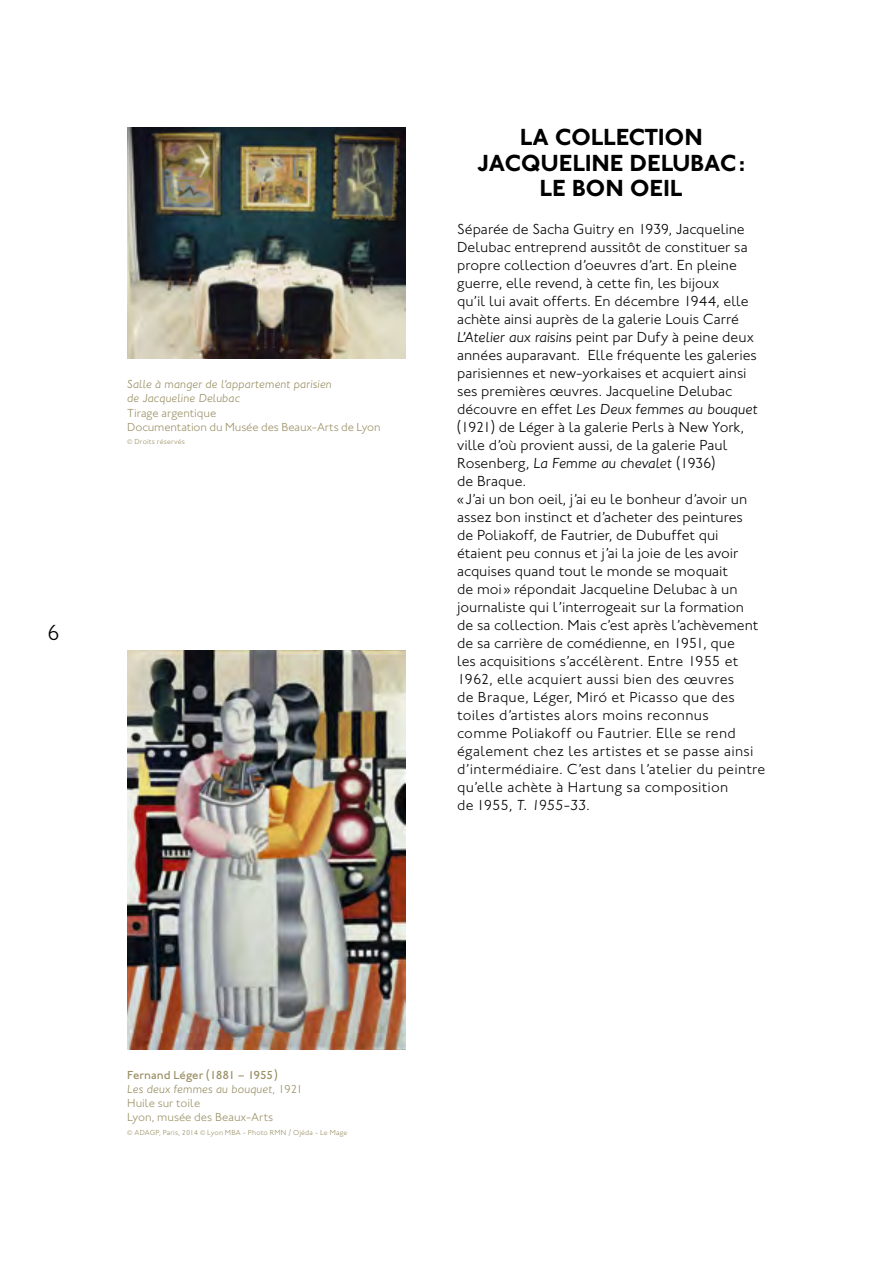
<style>
.page{position:relative;width:893px;height:1263px;background:#fff}
.page>*{position:absolute;margin:0;border:0;box-sizing:border-box;transform-origin:0 0}
.t1{font:700 24px/25.5px "Johnston ITC";letter-spacing:-.01em;color:#000;text-align:center}
.t2{font:300 22.5px "Johnston ITC";color:#000}
.t3{font:300 15px/18px "Johnston ITC";color:#000}
.t4{font:italic 300 15px "Johnston ITC Std";color:#000}
.t5{font:300 12px/14.2px "Johnston ITC";letter-spacing:-.005em;color:#998f64}
.t6{font:italic 300 12px/14.2px "Johnston ITC Std";letter-spacing:.01em;color:#998f64}
.t7{font:500 12px "Johnston ITC";letter-spacing:-.005em;color:#998f64}
.t8{font:300 7.5px "Johnston ITC";letter-spacing:.015em;color:#998f64}
.s1{font-family:"Johnston ITC Std";font-style:italic}
.s2{font-family:"Johnston ITC";font-style:normal}
</style>
<div class="page">
<img style="left:127px;top:651px;width:278px;height:398px">
<img style="left:128px;top:128px;width:277px;height:231px">
<p class="t6" style="left:127px;top:377px;width:206px">Salle à manger de l’appartement parisien de Jacqueline Delubac</p>
<p class="t5" style="left:127px;top:405px;width:255px">Tirage argentique<br>Documentation du Musée des Beaux-Arts de Lyon</p>
<p class="t8" style="left:127px;top:437px;width:59px">© Droits réservés</p>
<h2 class="t2" style="left:47px;top:619px;width:14px">6</h2>
<h1 class="t1" style="left:477px;top:124px;width:270px">LA COLLECTION<br>JACQUELINE DELUBAC:<br>LE BON OEIL</h1>
<p class="t3" style="left:457px;top:220px;width:301px">Séparée de Sacha Guitry en 1939, Jacqueline Delubac entreprend aussitôt de constituer sa propre collection d’oeuvres d’art. En pleine guerre, elle revend, à cette fin, les bijoux<br>qu’il lui avait offerts. En décembre 1944, elle achète ainsi auprès de la galerie Louis Carré <span class="s1">L’Atelier aux raisins</span> peint par Dufy à peine deux années auparavant. Elle fréquente les galeries parisiennes et new-yorkaises et acquiert ainsi ses premières œuvres. Jacqueline Delubac</p>
<p class="t4" style="left:457px;top:400px;width:302px"><span class="s2">découvre en effet</span> Les Deux femmes au bouquet</p>
<p class="t3" style="left:457px;top:418px;width:288px">(1921) de Léger à la galerie Perls à New York, ville d’où provient aussi, de la galerie Paul</p>
<p class="t4" style="left:457px;top:454px;width:260px"><span class="s2">Rosenberg,</span> La Femme au chevalet <span class="s2">(1936)</span></p>
<p class="t3" style="left:457px;top:472px;width:310px">de Braque.<br>«J’ai un bon oeil, j’ai eu le bonheur d’avoir un assez bon instinct et d’acheter des peintures<br>de Poliakoff, de Fautrier, de Dubuffet qui étaient peu connus et j’ai la joie de les avoir acquises quand tout le monde se moquait<br>de moi» répondait Jacqueline Delubac à un journaliste qui l’interrogeait sur la formation<br>de sa collection. Mais c’est après l’achèvement de sa carrière de comédienne, en 1951, que<br>les acquisitions s’accélèrent. Entre 1955 et 1962, elle acquiert aussi bien des œuvres<br>de Braque, Léger, Miró et Picasso que des toiles d’artistes alors moins reconnus<br>comme Poliakoff ou Fautrier. Elle se rend également chez les artistes et se passe ainsi d’intermédiaire. C’est dans l’atelier du peintre qu’elle achète à Hartung sa composition</p>
<p class="t4" style="left:457px;top:796px;width:134px"><span class="s2">de 1955,</span> T. 1955-33<span class="s2">.</span></p>
<p class="t7" style="left:127px;top:1067px;width:152px">Fernand Léger (1881 – 1955)</p>
<p class="t6" style="left:127px;top:1082px;width:177px">Les deux femmes au bouquet<span class="s2">, 1921</span></p>
<p class="t5" style="left:127px;top:1096px;width:148px">Huile sur toile<br>Lyon, musée des Beaux-Arts</p>
<p class="t8" style="left:127px;top:1127px;width:222px">© ADAGP, Paris, 2014 © Lyon MBA - Photo RMN / Ojéda - Le Mage</p>
</div>
